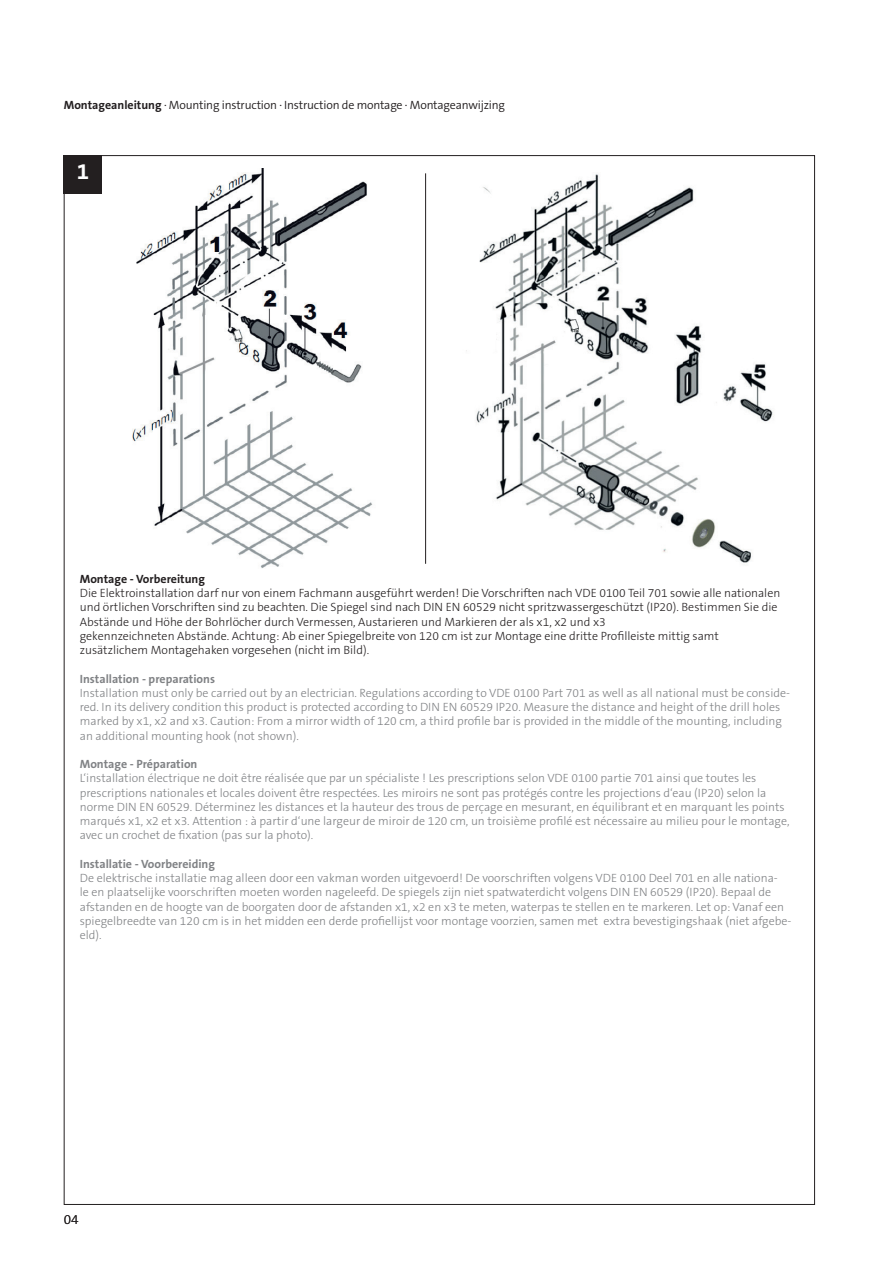
<style>
.page{position:relative;width:893px;height:1263px;background:#fff}
.page>*{position:absolute;margin:0;border:0;box-sizing:border-box;transform-origin:0 0}
.t1{font:700 22.5px "The Sans Os F";color:#fff}
.t2{font:300 13.5px "The Sans Os F";color:#231f20}
.t3{font:300 12px/14.2px "The Sans Os F";color:#808285}
.t4{font:300 12px/14.2px "The Sans Os F";color:#231f20}
.t5{font:300 12px "The Sans Os F";letter-spacing:-.015em;color:#231f20}
.t6{font:700 12px "The Sans Os F";color:#808285}
.t7{font:700 12px "The Sans Os F";color:#231f20}
.s1{font-weight:700}
</style>
<div class="page">
<img style="left:132px;top:169px;width:241px;height:399px">
<img style="left:466px;top:174px;width:308px;height:391px">
<div style="left:64px;top:155px;width:38px;height:38px;background:#231f20"></div>
<hr style="left:425px;top:173px;width:1px;height:391px;background:#231f20">
<p class="t5" style="left:64px;top:98px;width:443px"><span class="s1">Montageanleitung</span> · Mounting instruction · Instruction de montage · Montageanwijzing</p>
<h1 class="t1" style="left:77px;top:157px;width:14px">1</h1>
<p class="t7" style="left:80px;top:571px;width:127px">Montage - Vorbereitung</p>
<p class="t4" style="left:80px;top:586px;width:702px">Die Elektroinstallation darf nur von einem Fachmann ausgeführt werden! Die Vorschriften nach VDE 0100 Teil 701 sowie alle nationalen und örtlichen Vorschriften sind zu beachten. Die Spiegel sind nach DIN EN 60529 nicht spritzwassergeschützt (IP20). Bestimmen Sie die Abstände und Höhe der Bohrlöcher durch Vermessen, Austarieren und Markieren der als x1, x2 und x3<br>gekennzeichneten Abstände. Achtung: Ab einer Spiegelbreite von 120 cm ist zur Montage eine dritte Profilleiste mittig samt zusätzlichem Montagehaken vorgesehen (nicht im Bild).</p>
<p class="t6" style="left:80px;top:671px;width:137px">Installation - preparations</p>
<p class="t3" style="left:80px;top:686px;width:712px">Installation must only be carried out by an electrician. Regulations according to VDE 0100 Part 701 as well as all national must be conside&shy;red. In its delivery condition this product is protected according to DIN EN 60529 IP20. Measure the distance and height of the drill holes marked by x1, x2 and x3. Caution: From a mirror width of 120 cm, a third profile bar is provided in the middle of the mounting, including an additional mounting hook (not shown).</p>
<p class="t6" style="left:80px;top:756px;width:119px">Montage - Préparation</p>
<p class="t3" style="left:80px;top:771px;width:711px">L‘installation électrique ne doit être réalisée que par un spécialiste ! Les prescriptions selon VDE 0100 partie 701 ainsi que toutes les prescriptions nationales et locales doivent être respectées. Les miroirs ne sont pas protégés contre les projections d‘eau (IP20) selon la norme DIN EN 60529. Déterminez les distances et la hauteur des trous de perçage en mesurant, en équilibrant et en marquant les points marqués x1, x2 et x3. Attention : à partir d‘une largeur de miroir de 120 cm, un troisième profilé est nécessaire au milieu pour le montage, avec un crochet de fixation (pas sur la photo).</p>
<p class="t6" style="left:80px;top:856px;width:137px">Installatie - Voorbereiding</p>
<p class="t3" style="left:80px;top:871px;width:713px">De elektrische installatie mag alleen door een vakman worden uitgevoerd! De voorschriften volgens VDE 0100 Deel 701 en alle nationa-<br>le en plaatselijke voorschriften moeten worden nageleefd. De spiegels zijn niet spatwaterdicht volgens DIN EN 60529 (IP20). Bepaal de afstanden en de hoogte van de boorgaten door de afstanden x1, x2 en x3 te meten, waterpas te stellen en te markeren. Let op: Vanaf een spiegelbreedte van 120 cm is in het midden een derde profiellijst voor montage voorzien, samen met extra bevestigingshaak (niet afgebe&shy;eld).</p>
<p class="t2" style="left:64px;top:1211px;width:16px">04</p>
</div>
